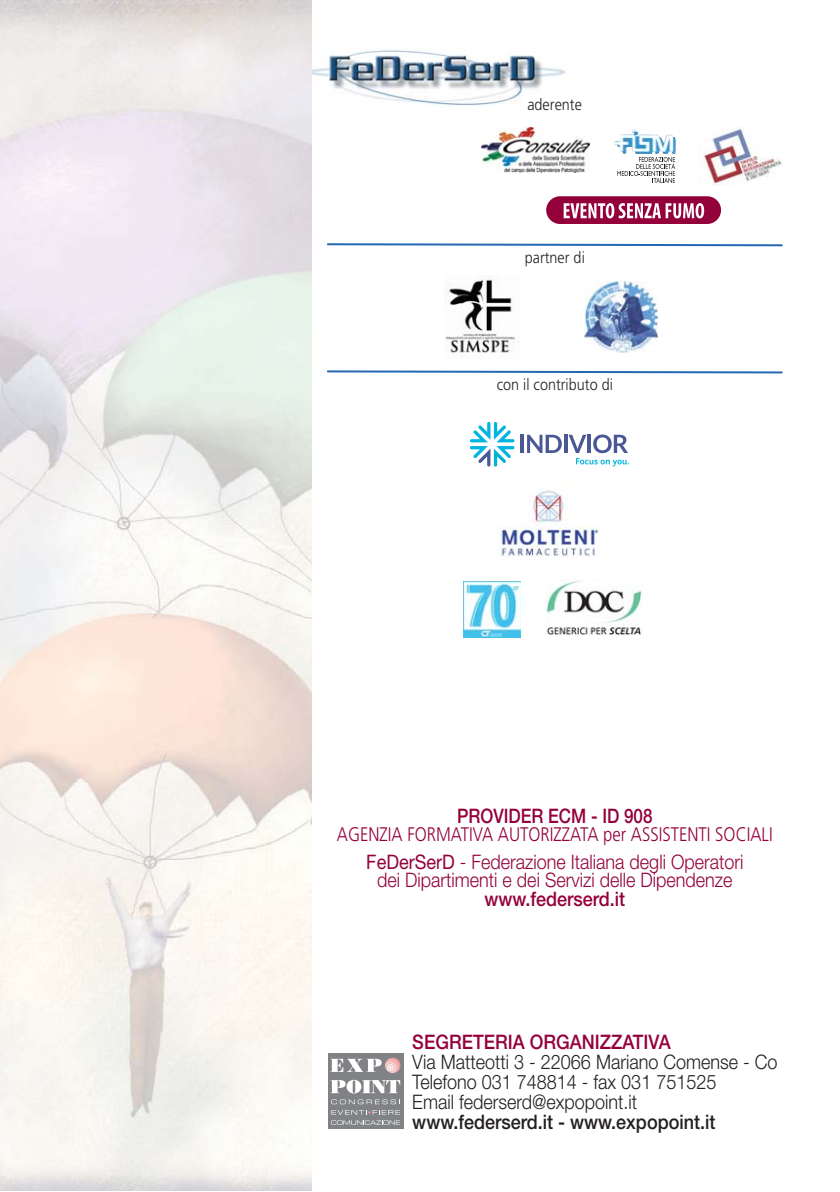
<style>
.page{position:relative;width:840px;height:1192px;background:#fff}
.page>*{position:absolute;margin:0;border:0;box-sizing:border-box;transform-origin:0 0}
.t1{font:300 20px/20px "Helvetica Neue";color:#231f20;scale:.9 1}
.t2{font:300 20px/18.2px "Helvetica Neue";color:#94003a;text-align:center;scale:.9 1}
.t3{font:500 20px "Helvetica Neue";color:#94003a;scale:.9 1}
.t4{font:500 20px "Helvetica Neue";color:#231f20;scale:.9 1}
.t5{font:500 20px "Helvetica Neue";color:#94003a;scale:.85 1}
.t6{font:300 19.6px "Frutiger";color:#94003a;scale:.85 1}
.t7{font:300 16px "Frutiger";color:#231f20;scale:.9 1}
.s1{font-weight:400}
</style>
<div class="page">
<img style="left:312px;top:50px;width:254px;height:56px">
<img style="left:481px;top:128px;width:108px;height:44px">
<img style="left:614px;top:129px;width:61px;height:25px">
<svg style="left:617px;top:157px;width:58px;height:26px"></svg>
<img style="left:698px;top:127px;width:84px;height:59px">
<div style="left:546px;top:196px;width:174px;height:28px;background:#94003a;border-radius:14px"></div>
<svg style="left:563px;top:203px;width:140px;height:15px"></svg>
<div style="left:327px;top:1053px;width:76px;height:76px;background:#808285"></div>
<svg style="left:330px;top:1080px;width:70px;height:13px"></svg>
<svg style="left:330px;top:1058px;width:70px;height:15px"></svg>
<svg style="left:331px;top:1110px;width:69px;height:15px"></svg>
<svg style="left:331px;top:1099px;width:69px;height:5px"></svg>
<img style="left:0;top:0;width:312px;height:1191px">
<img style="left:463px;top:581px;width:57px;height:56px">
<img style="left:545px;top:580px;width:97px;height:55px">
<svg style="left:470px;top:422px;width:44px;height:45px"></svg>
<hr style="left:520px;top:435px;width:3px;height:18px;background:#4a5896">
<svg style="left:527px;top:435px;width:34px;height:18px"></svg>
<svg style="left:564px;top:435px;width:3px;height:18px"></svg>
<svg style="left:568px;top:435px;width:60px;height:32px"></svg>
<svg style="left:326px;top:243px;width:457px;height:4px"></svg>
<svg style="left:326px;top:370px;width:457px;height:4px"></svg>
<img style="left:490px;top:490px;width:109px;height:67px">
<img style="left:584px;top:281px;width:73px;height:71px">
<img style="left:444px;top:275px;width:72px;height:78px">
<p class="t7" style="left:527px;top:98px;width:62px">aderente</p>
<p class="t7" style="left:524px;top:251px;width:68px">partner di</p>
<p class="t7" style="left:496px;top:378px;width:130px">con il contributo di</p>
<p class="t5" style="left:457px;top:809px;width:231px">PROVIDER ECM - ID 908</p>
<p class="t6" style="left:337px;top:826px;width:514px">AGENZIA FORMATIVA AUTORIZZATA per ASSISTENTI SOCIALI</p>
<p class="t2" style="left:366px;top:855px;width:420px"><span class="s1">FeDerSerD</span> - Federazione Italiana degli Operatori dei Dipartimenti e dei Servizi delle Dipendenze</p>
<p class="t3" style="left:484px;top:891px;width:158px">www.federserd.it</p>
<p class="t3" style="left:412px;top:1035px;width:288px">SEGRETERIA ORGANIZZATIVA</p>
<p class="t1" style="left:412px;top:1054px;width:407px">Via Matteotti 3 - 22066 Mariano Comense - Co<br>Telefono 031 748814 - fax 031 751525<br>Email federserd@expopoint.it</p>
<p class="t4" style="left:412px;top:1115px;width:338px">www.federserd.it - www.expopoint.it</p>
</div>
